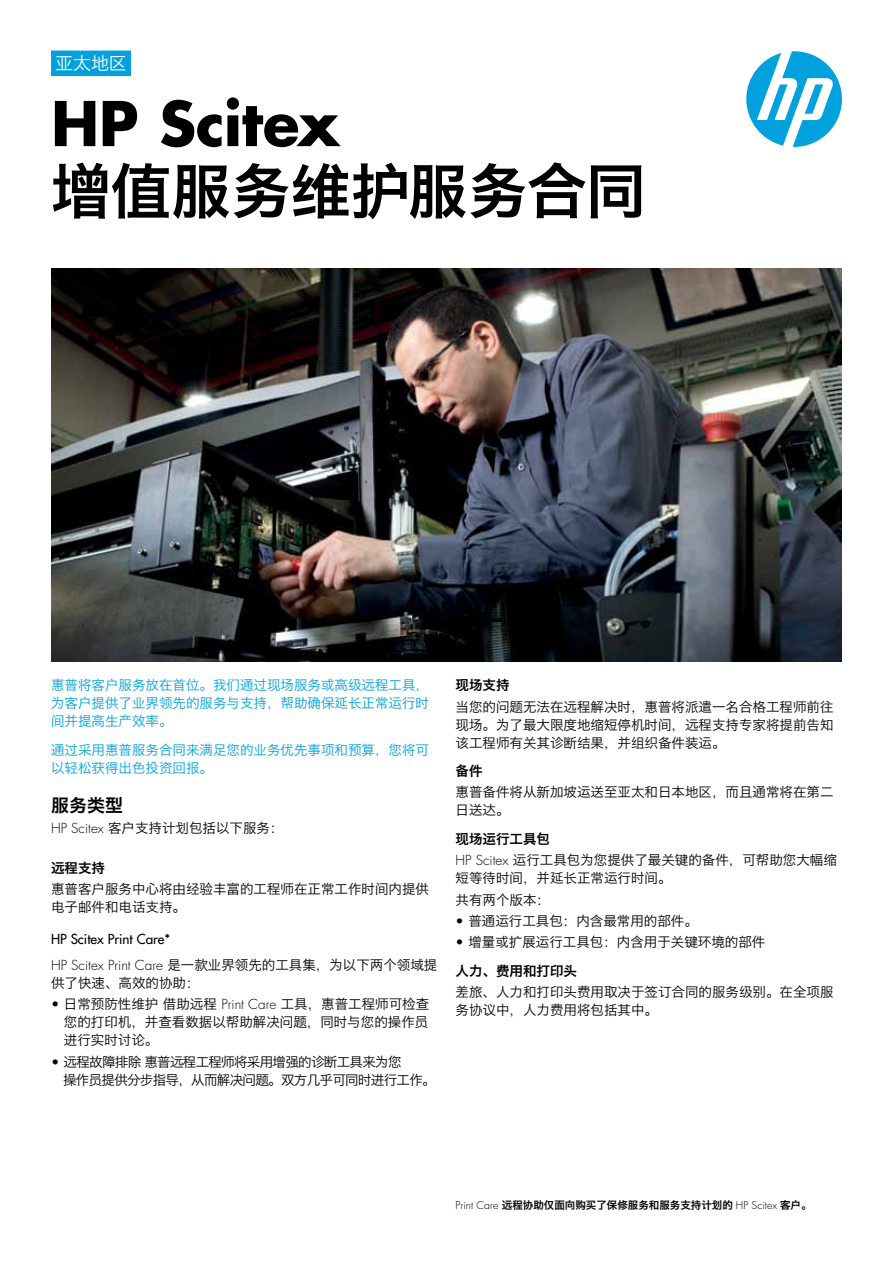
<style>
.page{position:relative;width:893px;height:1263px;background:#fff}
.page>*{position:absolute;margin:0;border:0;box-sizing:border-box;transform-origin:0 0}
.t1{font:60px "Hiragino Sans GB W6";letter-spacing:-.005em;color:#000}
.t2{font:700 60px "Futura Std";letter-spacing:-.01em;color:#000}
.t3{font:18px "Hiragino Sans GB W3";color:#fff}
.t4{font:18px "Hiragino Sans GB W6";color:#000}
.t5{font:13.5px/18px "Hiragino Sans GB W3";color:#000}
.t6{font:13.5px/18px "Hiragino Sans GB W3";color:#00a1dd;text-align:justify}
.t7{font:13.5px/18px "Hiragino Sans GB W3";letter-spacing:-.05em;color:#000}
.t8{font:13.5px "Hiragino Sans GB W6";color:#000}
.t9{font:500 13.5px "Futura Std";color:#000}
.t10{font:10.5px "Hiragino Sans GB W6";color:#000}
.s1{color:#00a1dd}
.s2{font-family:"Futura Std";font-weight:300}
</style>
<div class="page">
<img style="left:51px;top:269px;width:791px;height:393px">
<div style="left:51px;top:51px;width:80px;height:25px;background:#00a1dd"></div>
<svg style="left:746px;top:51px;width:96px;height:96px"></svg>
<h2 class="t3" style="left:55px;top:52px;width:77px">亚太地区<span class="s1">.</span></h2>
<h1 class="t2" style="left:51px;top:84px;width:290px">HP Scitex</h1>
<h1 class="t1" style="left:51px;top:152px;width:596px">增值服务维护服务合同</h1>
<p class="t6" style="left:51px;top:676px;width:379px">惠普将客户服务放在首位。我们通过现场服务或高级远程工具，为客户提供了业界领先的服务与支持，帮助确保延长正常运行时间并提高生产效率。</p>
<p class="t6" style="left:51px;top:740px;width:379px">通过采用惠普服务合同来满足您的业务优先事项和预算，您将可以轻松获得出色投资回报。</p>
<h2 class="t4" style="left:51px;top:793px;width:73px">服务类型</h2>
<p class="t5" style="left:51px;top:819px;width:234px"><span class="s2">HP Scitex</span> 客户支持计划包括以下服务：</p>
<p class="t8" style="left:51px;top:859px;width:55px">远程支持</p>
<p class="t5" style="left:51px;top:879px;width:379px">惠普客户服务中心将由经验丰富的工程师在正常工作时间内提供电子邮件和电话支持。</p>
<p class="t9" style="left:51px;top:930px;width:121px">HP Scitex Print Care*</p>
<p class="t5" style="left:51px;top:956px;width:388px"><span class="s2">HP Scitex Print Care</span> 是一款业界领先的工具集，为以下两个领域提供了快速、高效的协助：</p>
<p class="t5" style="left:64px;top:995px;width:367px;text-align:justify;text-indent:-13px"><span class="s2">•</span> 日常预防性维护 借助远程 <span class="s2">Print Care</span> 工具，惠普工程师可检查您的打印机，并查看数据以帮助解决问题，同时与您的操作员进行实时讨论。</p>
<p class="t7" style="left:63px;top:1052px;width:374px;text-indent:-12px"><span class="s2">•</span> 远程故障排除 惠普远程工程师将采用增强的诊断工具来为您<br>操作员提供分步指导，从而解决问题。双方几乎可同时进行工作。</p>
<p class="t8" style="left:455px;top:676px;width:55px">现场支持</p>
<p class="t5" style="left:455px;top:697px;width:379px;text-align:justify">当您的问题无法在远程解决时，惠普将派遣一名合格工程师前往现场。为了最大限度地缩短停机时间，远程支持专家将提前告知该工程师有关其诊断结果，并组织备件装运。</p>
<p class="t8" style="left:455px;top:762px;width:28px">备件</p>
<p class="t5" style="left:455px;top:783px;width:379px">惠普备件将从新加坡运送至亚太和日本地区，而且通常将在第二日送达。</p>
<p class="t8" style="left:455px;top:830px;width:96px">现场运行工具包</p>
<p class="t5" style="left:455px;top:851px;width:383px"><span class="s2">HP Scitex</span> 运行工具包为您提供了最关键的备件，可帮助您大幅缩短等待时间，并延长正常运行时间。</p>
<p class="t5" style="left:455px;top:890px;width:96px">共有两个版本：</p>
<p class="t5" style="left:455px;top:911px;width:244px"><span class="s2">•</span> 普通运行工具包：内含最常用的部件。</p>
<p class="t5" style="left:455px;top:932px;width:311px"><span class="s2">•</span> 增量或扩展运行工具包：内含用于关键环境的部件</p>
<p class="t8" style="left:455px;top:961px;width:123px">人力、费用和打印头</p>
<p class="t5" style="left:455px;top:982px;width:379px">差旅、人力和打印头费用取决于签订合同的服务级别。在全项服务协议中，人力费用将包括其中。</p>
<p class="t10" style="left:455px;top:1198px;width:358px"><span class="s2">Print Care</span> 远程协助仅面向购买了保修服务和服务支持计划的 <span class="s2">HP Scitex</span> 客户。</p>
</div>
